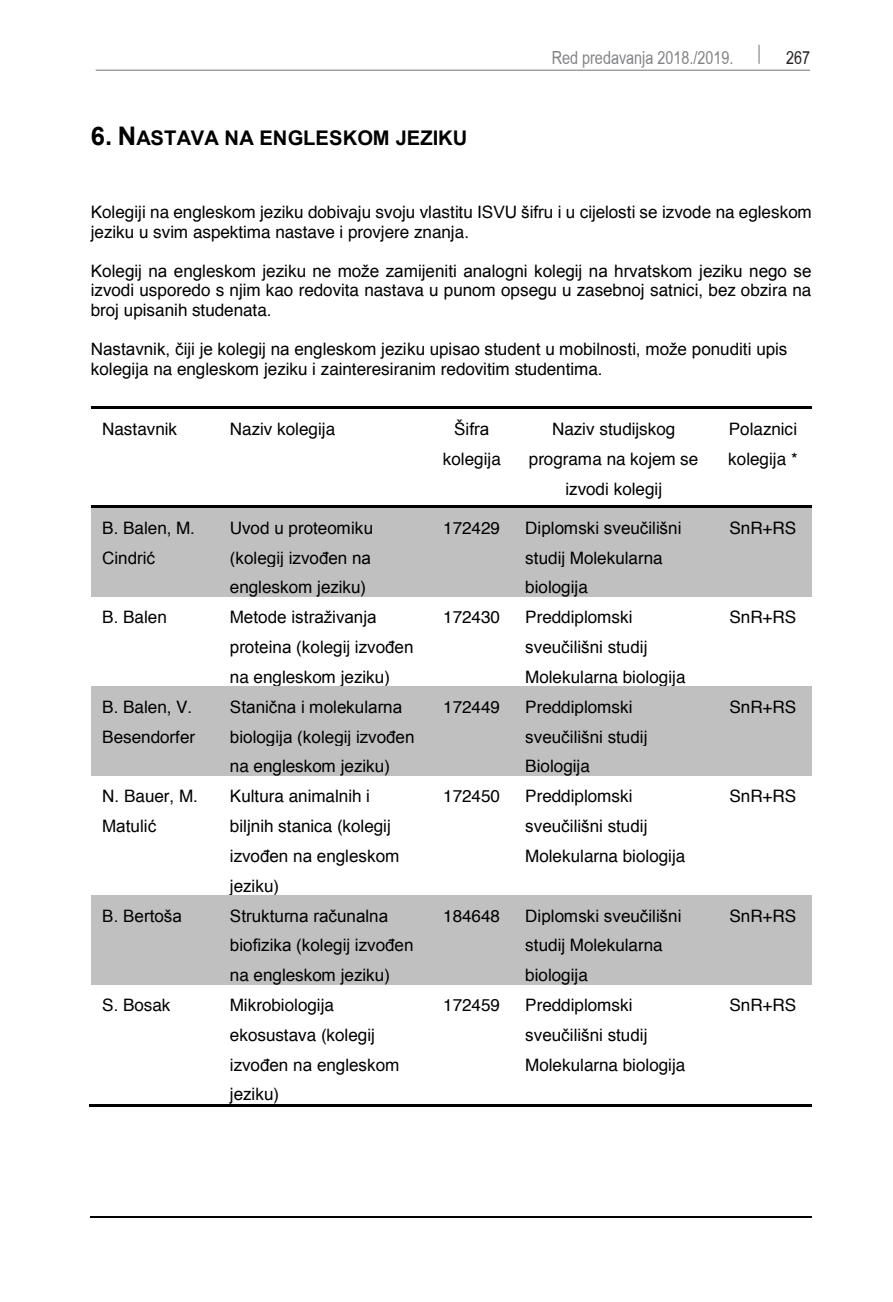
<style>
.page{position:relative;width:893px;height:1302px;background:#fff}
.page>*{position:absolute;margin:0;border:0;box-sizing:border-box;transform-origin:0 0}
.t1{font:700 20.25px "Arial";color:#000}
.t2{font:18px "Arial";color:#808285;scale:.8 1}
.t3{font:18px "Arial";color:#231f20;scale:.8 1}
.t4{font:17.1px/29.7px "Helvetica";letter-spacing:-.005em;color:#000}
.t5{font:17.1px/29.9px "Arial";letter-spacing:-.005em;color:#000}
.s1{font-size:25.65px}
.s2{font-family:"Arial"}
</style>
<div class="page">
<hr style="left:91px;top:406px;width:128px;height:2px;background:#000">
<hr style="left:221px;top:406px;width:208px;height:2px;background:#000">
<hr style="left:432px;top:406px;width:82px;height:2px;background:#000">
<hr style="left:516px;top:406px;width:198px;height:2px;background:#000">
<hr style="left:716px;top:406px;width:96px;height:2px;background:#000">
<div style="left:91px;top:507px;width:127px;height:89px;background:#c0c0c0"></div>
<div style="left:218px;top:507px;width:211px;height:89px;background:#c0c0c0"></div>
<div style="left:429px;top:507px;width:85px;height:89px;background:#c0c0c0"></div>
<div style="left:514px;top:507px;width:200px;height:89px;background:#c0c0c0"></div>
<div style="left:714px;top:507px;width:98px;height:89px;background:#c0c0c0"></div>
<hr style="left:91px;top:505px;width:128px;height:2px;background:#000">
<hr style="left:221px;top:505px;width:208px;height:2px;background:#000">
<hr style="left:432px;top:505px;width:82px;height:2px;background:#000">
<hr style="left:516px;top:505px;width:198px;height:2px;background:#000">
<hr style="left:716px;top:505px;width:96px;height:2px;background:#000">
<div style="left:91px;top:686px;width:127px;height:89px;background:#c0c0c0"></div>
<div style="left:218px;top:686px;width:211px;height:89px;background:#c0c0c0"></div>
<div style="left:429px;top:686px;width:85px;height:89px;background:#c0c0c0"></div>
<div style="left:514px;top:686px;width:200px;height:89px;background:#c0c0c0"></div>
<div style="left:714px;top:686px;width:98px;height:89px;background:#c0c0c0"></div>
<div style="left:91px;top:895px;width:127px;height:89px;background:#c0c0c0"></div>
<div style="left:218px;top:895px;width:211px;height:89px;background:#c0c0c0"></div>
<div style="left:429px;top:895px;width:85px;height:89px;background:#c0c0c0"></div>
<div style="left:514px;top:895px;width:200px;height:89px;background:#c0c0c0"></div>
<div style="left:714px;top:895px;width:98px;height:89px;background:#c0c0c0"></div>
<hr style="left:89px;top:1103px;width:130px;height:2px;background:#000">
<hr style="left:219px;top:1103px;width:210px;height:2px;background:#000">
<hr style="left:430px;top:1103px;width:84px;height:2px;background:#000">
<hr style="left:515px;top:1103px;width:199px;height:2px;background:#000">
<hr style="left:715px;top:1103px;width:97px;height:2px;background:#000">
<hr style="left:91px;top:1215px;width:721px;height:1px;background:#000">
<hr style="left:96px;top:70px;width:714px;height:1px;background:#808285">
<svg style="left:758px;top:45px;width:2px;height:19px"></svg>
<p class="t1" style="left:91px;top:124px;width:378px"><span class="s1">6. N</span>ASTAVA NA ENGLESKOM JEZIKU</p>
<p class="t2" style="left:552px;top:45px;width:229px">Red predavanja 2018./2019.</p>
<p class="t3" style="left:786px;top:45px;width:32px">267</p>
<p class="t4" style="left:91px;top:203px;width:723px;line-height:19.6px">Kolegiji na engleskom jeziku dobivaju svoju vlastitu IS<span class="s2">VU šifru i u cijelosti se izvode</span> na egleskom jeziku u svim aspektima nastave i provjere znanja.</p>
<p class="t5" style="left:91px;top:256px;width:722px">Kolegij na engleskom jeziku ne može zamijeniti analogni kolegij na hrvatskom jeziku nego se</p>
<p class="t4" style="left:91px;top:281px;width:722px;line-height:19.6px">izvodi usporedo s njim kao redovita nastava u punom opsegu u zasebnoj satnici, bez obzira na broj upisanih studenata.</p>
<p class="t5" style="left:91px;top:334px;width:698px">Nastavnik, čiji je kolegij na engleskom jeziku upisao student u mobilnosti, može ponuditi upis</p>
<p class="t4" style="left:91px;top:354px;width:513px">kolegija na engleskom jeziku i zainteresiranim redovitim studentima.</p>
<p class="t4" style="left:102px;top:414px;width:76px">Nastavnik</p>
<p class="t4" style="left:230px;top:414px;width:107px">Naziv kolegija</p>
<p class="t5" style="left:454px;top:414px;width:37px">Šifra</p>
<p class="t4" style="left:443px;top:444px;width:59px">kolegija</p>
<p class="t4" style="left:529px;top:414px;width:171px;text-align:center">Naziv studijskog programa na kojem se izvodi kolegij</p>
<p class="t4" style="left:728px;top:414px;width:71px">Polaznici kolegija *</p>
<p class="t4" style="left:102px;top:513px;width:94px">B. Balen, M.</p>
<p class="t5" style="left:102px;top:542px;width:54px">Cindrić</p>
<p class="t4" style="left:230px;top:513px;width:145px">Uvod u proteomiku</p>
<p class="t5" style="left:230px;top:542px;width:143px">(kolegij izvođen na</p>
<p class="t4" style="left:230px;top:573px;width:138px">engleskom jeziku)</p>
<p class="t4" style="left:102px;top:602px;width:66px">B. Balen</p>
<p class="t5" style="left:230px;top:602px;width:185px">Metode istraživanja proteina (kolegij izvođen</p>
<p class="t4" style="left:230px;top:662px;width:162px">na engleskom jeziku)</p>
<p class="t4" style="left:102px;top:692px;width:94px">B. Balen, V.<br>Besendorfer</p>
<p class="t5" style="left:230px;top:691px;width:186px">Stanična i molekularna biologija (kolegij izvođen</p>
<p class="t4" style="left:230px;top:751px;width:162px">na engleskom jeziku)</p>
<p class="t4" style="left:102px;top:781px;width:97px">N. Bauer, M.</p>
<p class="t5" style="left:102px;top:811px;width:55px">Matulić</p>
<p class="t4" style="left:230px;top:781px;width:162px">Kultura animalnih i biljnih stanica (kolegij</p>
<p class="t5" style="left:230px;top:840px;width:171px">izvođen na engleskom</p>
<p class="t4" style="left:230px;top:871px;width:51px">jeziku)</p>
<p class="t5" style="left:102px;top:900px;width:81px">B. Bertoša</p>
<p class="t5" style="left:230px;top:900px;width:185px">Strukturna računalna biofizika (kolegij izvođen</p>
<p class="t4" style="left:230px;top:960px;width:162px">na engleskom jeziku)</p>
<p class="t4" style="left:102px;top:990px;width:70px">S. Bosak</p>
<p class="t4" style="left:230px;top:990px;width:147px">Mikrobiologija ekosustava (kolegij</p>
<p class="t5" style="left:230px;top:1049px;width:171px">izvođen na engleskom</p>
<p class="t4" style="left:230px;top:1079px;width:51px">jeziku)</p>
<p class="t4" style="left:443px;top:513px;width:58px">172429</p>
<p class="t5" style="left:525px;top:513px;width:158px">Diplomski sveučilišni</p>
<p class="t4" style="left:525px;top:543px;width:139px">studij Molekularna biologija</p>
<p class="t4" style="left:443px;top:602px;width:58px">172430</p>
<p class="t4" style="left:525px;top:602px;width:109px">Preddiplomski</p>
<p class="t5" style="left:525px;top:632px;width:124px">sveučilišni studij</p>
<p class="t4" style="left:525px;top:662px;width:162px">Molekularna biologija</p>
<p class="t4" style="left:443px;top:692px;width:58px">172449</p>
<p class="t4" style="left:525px;top:692px;width:109px">Preddiplomski</p>
<p class="t5" style="left:525px;top:721px;width:124px">sveučilišni studij</p>
<p class="t4" style="left:525px;top:751px;width:66px">Biologija</p>
<p class="t4" style="left:443px;top:781px;width:58px">172450</p>
<p class="t4" style="left:525px;top:781px;width:109px">Preddiplomski</p>
<p class="t5" style="left:525px;top:811px;width:124px">sveučilišni studij</p>
<p class="t4" style="left:525px;top:841px;width:162px">Molekularna biologija</p>
<p class="t4" style="left:443px;top:901px;width:58px">184648</p>
<p class="t5" style="left:525px;top:900px;width:158px">Diplomski sveučilišni</p>
<p class="t4" style="left:525px;top:930px;width:139px">studij Molekularna biologija</p>
<p class="t4" style="left:443px;top:990px;width:58px">172459</p>
<p class="t4" style="left:525px;top:990px;width:109px">Preddiplomski</p>
<p class="t5" style="left:525px;top:1019px;width:124px">sveučilišni studij</p>
<p class="t4" style="left:525px;top:1050px;width:162px">Molekularna biologija</p>
<p class="t4" style="left:729px;top:513px;width:68px">SnR+RS</p>
<p class="t4" style="left:729px;top:602px;width:68px">SnR+RS</p>
<p class="t4" style="left:729px;top:692px;width:68px">SnR+RS</p>
<p class="t4" style="left:729px;top:781px;width:68px">SnR+RS</p>
<p class="t4" style="left:729px;top:901px;width:68px">SnR+RS</p>
<p class="t4" style="left:729px;top:990px;width:68px">SnR+RS</p>
</div>
